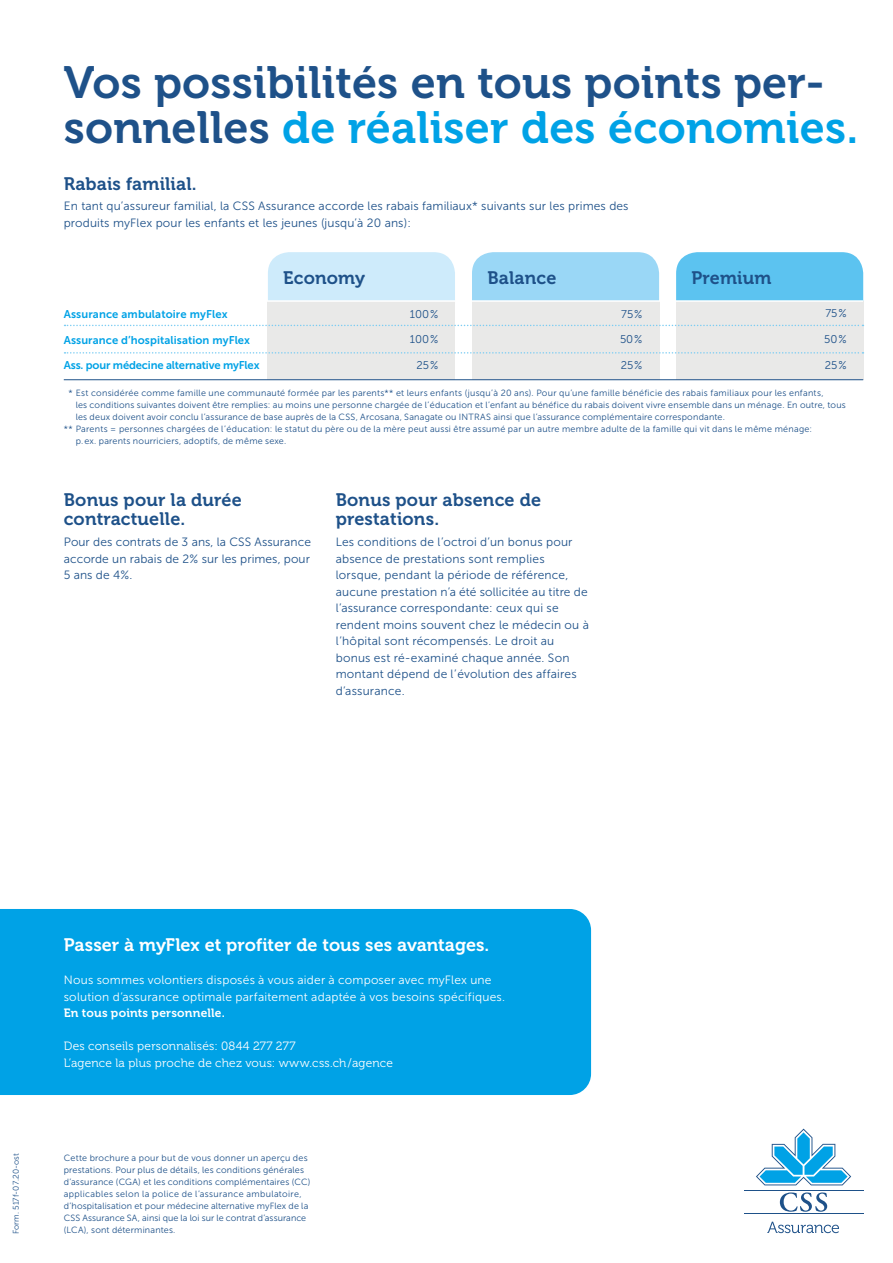
<style>
.page{position:relative;width:893px;height:1263px;background:#fff}
.page>*{position:absolute;margin:0;border:0;box-sizing:border-box;transform-origin:0 0}
.t1{font:45px/45px "Museo 700";letter-spacing:.005em;color:#1e5189}
.t2{font:18px/19.5px "Museo 700";letter-spacing:.01em;color:#1e5189}
.t3{font:18px "Museo 700";color:#fff}
.t4{font:12px/16.5px "Museo Sans 300";letter-spacing:.01em;color:#1e5189}
.t5{font:12px/16.5px "Museo Sans 300";letter-spacing:.02em;color:#fff}
.t6{font:12px/16.5px "Museo 300";letter-spacing:.015em;color:#fff}
.t7{font:12px "Museo 700";letter-spacing:.015em;color:#fff}
.t8{font:11.25px "Museo Sans 700";letter-spacing:.005em;color:#00a2e6}
.t9{font:11.25px "Museo Sans 700";letter-spacing:-.015em;color:#00a2e6}
.t10{font:11.25px "Museo Sans 300";color:#1e5189}
.t11{font:9px/12px "Museo Sans 300";letter-spacing:.025em;color:#1e5189}
.t12{font:8.25px "Museo Sans 300";color:#1e5189}
.s1{color:#00a2e6}
</style>
<div class="page">
<div style="left:676px;top:252px;width:187px;height:48px;background:#5cc3f0"></div>
<div style="left:472px;top:252px;width:187px;height:48px;background:#9ad7f6"></div>
<div style="left:268px;top:252px;width:187px;height:48px;background:#ceebfb"></div>
<div style="left:676px;top:301px;width:187px;height:79px;background:#e9e9e8"></div>
<div style="left:472px;top:301px;width:187px;height:79px;background:#e9e9e8"></div>
<div style="left:268px;top:301px;width:187px;height:79px;background:#e9e9e8"></div>
<hr style="left:259px;top:300px;width:604px;height:2px;background:#fff">
<svg style="left:65px;top:325px;width:798px;height:1px"></svg>
<svg style="left:65px;top:352px;width:798px;height:2px"></svg>
<hr style="left:64px;top:379px;width:799px;height:1px;background:#1e5189">
<div style="left:0;top:909px;width:591px;height:186px;background:#00a2e6"></div>
<hr style="left:744px;top:1213px;width:119px;height:1px;background:#1e5189">
<hr style="left:744px;top:1190px;width:119px;height:1px;background:#1e5189">
<svg style="left:756px;top:1128px;width:95px;height:57px"></svg>
<svg style="left:780px;top:1192px;width:47px;height:20px"></svg>
<svg style="left:767px;top:1222px;width:72px;height:11px"></svg>
<h1 class="t1" style="left:64px;top:60px;width:796px">Vos possibilités en tous points per&shy;sonnelles <span class="s1">de réaliser des économies.</span></h1>
<h2 class="t2" style="left:64px;top:174px;width:134px">Rabais familial.</h2>
<h3 class="t4" style="left:64px;top:198px;width:566px">En tant qu’assureur familial, la CSS Assurance accorde les rabais familiaux* suivants sur les primes des produits myFlex pour les enfants et les jeunes (jusqu’à 20 ans):</h3>
<h2 class="t2" style="left:283px;top:268px;width:83px">Economy</h2>
<h2 class="t2" style="left:487px;top:268px;width:71px">Balance</h2>
<h2 class="t2" style="left:691px;top:268px;width:81px">Premium</h2>
<p class="t10" style="left:825px;top:308px;width:23px">75%</p>
<p class="t10" style="left:824px;top:333px;width:24px">50%</p>
<p class="t10" style="left:825px;top:359px;width:23px">25%</p>
<p class="t10" style="left:621px;top:308px;width:23px">75%</p>
<p class="t10" style="left:620px;top:333px;width:24px">50%</p>
<p class="t10" style="left:621px;top:359px;width:23px">25%</p>
<p class="t10" style="left:410px;top:308px;width:30px">100%</p>
<p class="t10" style="left:410px;top:333px;width:30px">100%</p>
<p class="t10" style="left:417px;top:359px;width:23px">25%</p>
<p class="t8" style="left:64px;top:308px;width:165px">Assurance ambulatoire myFlex</p>
<p class="t8" style="left:64px;top:333px;width:188px">Assurance d’hospitalisation myFlex</p>
<p class="t9" style="left:64px;top:359px;width:197px">Ass. pour médecine alternative myFlex</p>
<p class="t11" style="left:69px;top:387px;width:756px">* Est considérée comme famille une communauté formée par les parents** et leurs enfants (jusqu’à 20 ans). Pour qu’une famille bénéficie des rabais familiaux pour les enfants,</p>
<p class="t11" style="left:76px;top:399px;width:772px">les conditions suivantes doivent être remplies: au moins une personne chargée de l’éducation et l’enfant au bénéfice du rabais doivent vivre ensemble dans un ménage. En outre, tous</p>
<p class="t11" style="left:76px;top:411px;width:651px">les deux doivent avoir conclu l’assurance de base auprès de la CSS, Arcosana, Sanagate ou INTRAS ainsi que l’assurance complémentaire correspondante.</p>
<p class="t11" style="left:64px;top:423px;width:750px">** Parents = personnes chargées de l’éducation: le statut du père ou de la mère peut aussi être assumé par un autre membre adulte de la famille qui vit dans le même ménage:</p>
<p class="t11" style="left:76px;top:435px;width:212px">p. ex. parents nourriciers, adoptifs, de même sexe.</p>
<h2 class="t2" style="left:64px;top:490px;width:179px">Bonus pour la durée contractuelle.</h2>
<h3 class="t4" style="left:64px;top:534px;width:249px;text-align:justify">Pour des contrats de 3 ans, la CSS Assurance accorde un rabais de 2% sur les primes, pour 5 ans de 4%.</h3>
<h2 class="t2" style="left:336px;top:490px;width:207px">Bonus pour absence de prestations.</h2>
<p class="t4" style="left:336px;top:534px;width:255px">Les conditions de l’octroi d’un bonus pour absence de prestations sont remplies lorsque, pendant la période de référence, aucune prestation n’a été sollicitée au titre de l’assurance correspondante: ceux qui se rendent moins souvent chez le médecin ou à l’hôpital sont récompensés. Le droit au bonus est ré-examiné chaque année. Son montant dépend de l’évolution des affaires d’assurance.</p>
<p class="t12" style="left:12px;top:1234px;width:82px;rotate:-90deg">Form. 517f-07.20-ost</p>
<h2 class="t3" style="left:64px;top:935px;width:427px">Passer à myFlex et profiter de tous ses avantages.</h2>
<h3 class="t5" style="left:64px;top:972px;width:443px">Nous sommes volontiers disposés à vous aider à composer avec myFlex une solution d’assurance optimale parfaitement adaptée à vos besoins spécifiques.</h3>
<h3 class="t7" style="left:64px;top:1006px;width:163px">En tous points personnelle.</h3>
<h3 class="t6" style="left:64px;top:1038px;width:331px">Des conseils personnalisés: 0844 277 277<br>L’agence la plus proche de chez vous: www.css.ch/agence</h3>
<p class="t11" style="left:64px;top:1152px;width:248px">Cette brochure a pour but de vous donner un aperçu des prestations. Pour plus de détails, les conditions générales d’assurance (CGA) et les conditions complémentaires (CC) applicables selon la police de l’assurance ambulatoire, d’hospitalisation et pour médecine alternative myFlex de la CSS Assurance SA, ainsi que la loi sur le contrat d’assurance</p>
<p class="t11" style="left:64px;top:1224px;width:113px">(LCA), sont déterminantes.</p>
</div>
